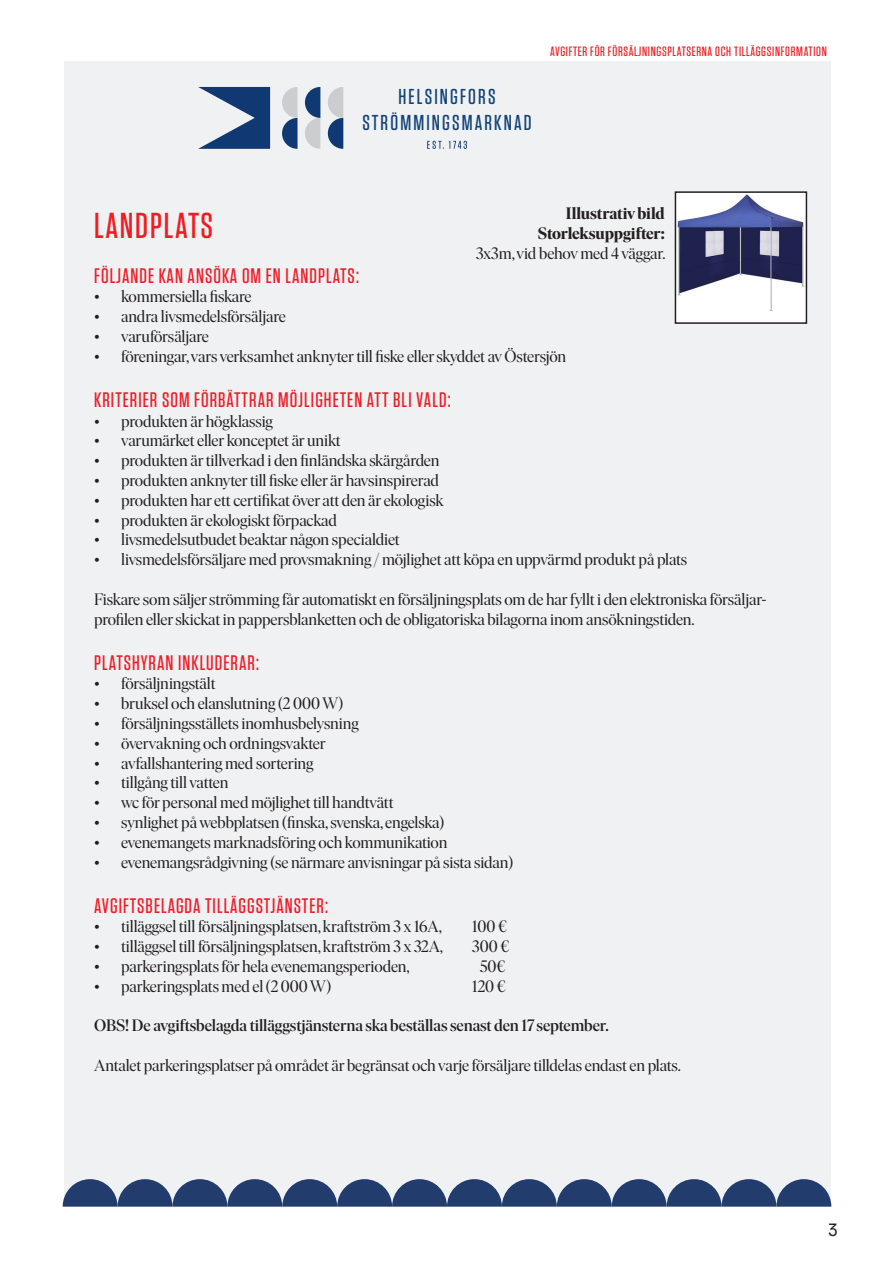
<style>
.page{position:relative;width:893px;height:1263px;background:#fff}
.page>*{position:absolute;margin:0;border:0;box-sizing:border-box;transform-origin:0 0}
.t1{font:500 36px "Tungsten";letter-spacing:.045em;color:#ee1d23}
.t2{font:500 21.6px "Tungsten";letter-spacing:.1em;color:#124378}
.t3{font:500 21px "Tungsten";letter-spacing:.05em;color:#ee1c28}
.t4{font:18px "Helsinki Grotesk";color:#231f20}
.t5{font:16.5px/19.8px "Ivar Display";letter-spacing:-.005em;color:#231f20}
.t6{font:500 16.5px "Ivar Display";letter-spacing:-.005em;color:#231f20}
.t7{font:700 16.5px "Ivar Display";letter-spacing:-.005em;color:#231f20}
.t8{font:500 13.5px "Tungsten";letter-spacing:.05em;color:#ee1d23}
</style>
<div class="page">
<div style="left:64px;top:61px;width:766px;height:1145px;background:#eff1f2"></div>
<img style="left:678px;top:194px;width:126px;height:127px">
<div style="left:675px;top:191px;width:132px;height:133px;border:2px solid #231f20"></div>
<svg style="left:63px;top:1179px;width:768px;height:27px"></svg>
<svg style="left:427px;top:141px;width:40px;height:8px"></svg>
<svg style="left:282px;top:87px;width:16px;height:62px"></svg>
<svg style="left:328px;top:87px;width:15px;height:62px"></svg>
<svg style="left:305px;top:87px;width:15px;height:62px"></svg>
<svg style="left:198px;top:87px;width:72px;height:62px"></svg>
<p class="t2" style="left:399px;top:85px;width:98px">HELSINGFORS</p>
<p class="t2" style="left:362px;top:111px;width:171px">STRÖMMINGSMARKNAD</p>
<p class="t8" style="left:550px;top:45px;width:278px">AVGIFTER FÖR FÖRSÄLJNINGSPLATSERNA OCH TILLÄGGSINFORMATION</p>
<p class="t7" style="left:566px;top:205px;width:100px">Illustrativ bild</p>
<p class="t7" style="left:538px;top:224px;width:128px">Storleksuppgifter:</p>
<p class="t5" style="left:476px;top:244px;width:191px">3x3m, vid behov med 4 väggar.</p>
<p class="t1" style="left:94px;top:206px;width:121px">LANDPLATS</p>
<p class="t3" style="left:94px;top:264px;width:266px">FÖLJANDE KAN ANSÖKA OM EN LANDPLATS:</p>
<p class="t5" style="left:94px;top:287px;width:159px">• kommersiella fiskare</p>
<p class="t5" style="left:94px;top:307px;width:193px">• andra livsmedelsförsäljare</p>
<p class="t5" style="left:94px;top:327px;width:116px">• varuförsäljare</p>
<p class="t5" style="left:94px;top:346px;width:473px">• föreningar, vars verksamhet anknyter till fiske eller skyddet av Östersjön</p>
<p class="t3" style="left:94px;top:388px;width:358px">KRITERIER SOM FÖRBÄTTRAR MÖJLIGHETEN ATT BLI VALD:</p>
<p class="t5" style="left:94px;top:411px;width:180px">• produkten är högklassig</p>
<p class="t5" style="left:94px;top:431px;width:248px">• varumärket eller konceptet är unikt</p>
<p class="t5" style="left:94px;top:451px;width:347px">• produkten är tillverkad i den finländska skärgården</p>
<p class="t5" style="left:94px;top:471px;width:346px">• produkten anknyter till fiske eller är havsinspirerad</p>
<p class="t5" style="left:94px;top:490px;width:350px">• produkten har ett certifikat över att den är ekologisk</p>
<p class="t5" style="left:94px;top:510px;width:244px">• produkten är ekologiskt förpackad</p>
<p class="t5" style="left:94px;top:530px;width:307px">• livsmedelsutbudet beaktar någon specialdiet</p>
<p class="t5" style="left:94px;top:550px;width:595px">• livsmedelsförsäljare med provsmakning / möjlighet att köpa en uppvärmd produkt på plats</p>
<p class="t5" style="left:94px;top:589px;width:674px">Fiskare som säljer strömming får automatiskt en försäljningsplats om de har fyllt i den elektroniska försäljar&shy;profilen eller skickat in pappersblanketten och de obligatoriska bilagorna inom ansökningstiden.</p>
<p class="t3" style="left:94px;top:651px;width:166px">PLATSHYRAN INKLUDERAR:</p>
<p class="t5" style="left:94px;top:674px;width:123px">• försäljningstält</p>
<p class="t5" style="left:94px;top:694px;width:251px">• bruksel och elanslutning (2 000 W)</p>
<p class="t5" style="left:94px;top:714px;width:266px">• försäljningsställets inomhusbelysning</p>
<p class="t5" style="left:94px;top:733px;width:233px">• övervakning och ordningsvakter</p>
<p class="t5" style="left:94px;top:753px;width:221px">• avfallshantering med sortering</p>
<p class="t5" style="left:94px;top:773px;width:136px">• tillgång till vatten</p>
<p class="t5" style="left:94px;top:793px;width:301px">• wc för personal med möjlighet till handtvätt</p>
<p class="t5" style="left:94px;top:813px;width:352px">• synlighet på webbplatsen (finska, svenska, engelska)</p>
<p class="t5" style="left:94px;top:832px;width:355px">• evenemangets marknadsföring och kommunikation</p>
<p class="t5" style="left:94px;top:852px;width:421px">• evenemangsrådgivning (se närmare anvisningar på sista sidan)</p>
<p class="t3" style="left:94px;top:894px;width:235px">AVGIFTSBELAGDA TILLÄGGSTJÄNSTER:</p>
<p class="t5" style="left:94px;top:917px;width:349px">• tilläggsel till försäljningsplatsen, kraftström 3 x 16A,</p>
<p class="t5" style="left:472px;top:917px;width:36px">100 €</p>
<p class="t5" style="left:94px;top:937px;width:350px">• tilläggsel till försäljningsplatsen, kraftström 3 x 32A,</p>
<p class="t5" style="left:472px;top:937px;width:39px">300 €</p>
<p class="t5" style="left:94px;top:957px;width:317px">• parkeringsplats för hela evenemangsperioden,</p>
<p class="t5" style="left:480px;top:957px;width:27px">50€</p>
<p class="t5" style="left:94px;top:976px;width:238px">• parkeringsplats med el (2 000 W)</p>
<p class="t5" style="left:472px;top:976px;width:35px">120 €</p>
<p class="t6" style="left:94px;top:1017px;width:516px">OBS! De avgiftsbelagda tilläggstjänsterna ska beställas senast den 17 september.</p>
<p class="t5" style="left:94px;top:1056px;width:588px">Antalet parkeringsplatser på området är begränsat och varje försäljare tilldelas endast en plats.</p>
<p class="t4" style="left:828px;top:1218px;width:11px">3</p>
</div>
